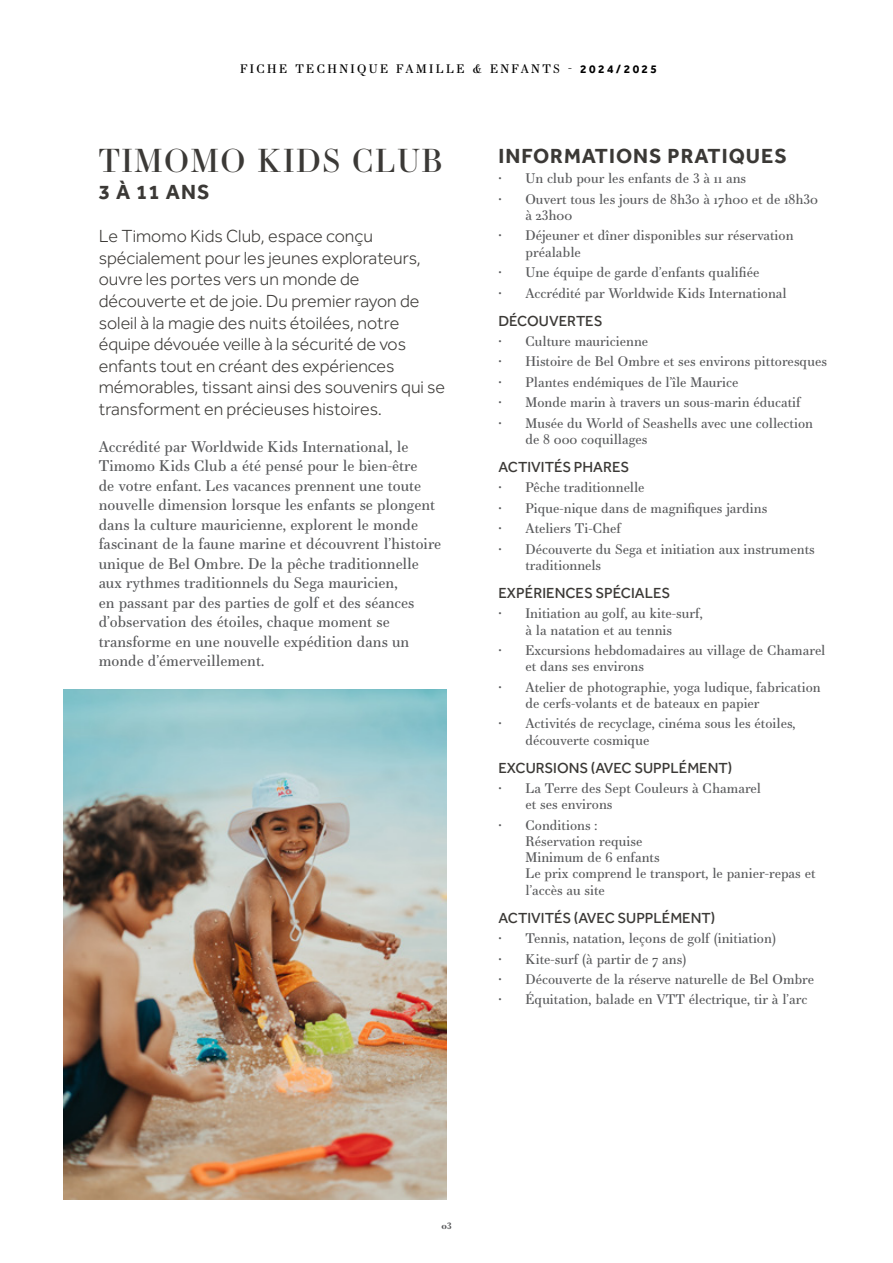
<style>
.page{position:relative;width:893px;height:1263px;background:#fff}
.page>*{position:absolute;margin:0;border:0;box-sizing:border-box;transform-origin:0 0}
.t1{font:31.5px "Essonnes Display";letter-spacing:.05em;color:#3b3936}
.t2{font:700 21px "Effra";letter-spacing:.05em;color:#3b3936}
.t3{font:300 18px/21.6px "Effra CC";color:#3b3936}
.t4{font:15px/19.5px "Essonnes Text";color:#58595b}
.t5{font:500 15px "Effra CC";color:#3b3936}
.t6{font:13.5px/16.2px "Essonnes Text";color:#58595b}
.t7{font:12px "Essonnes Text";letter-spacing:.2em;color:#000}
.t8{font:700 9px "Essonnes Text";color:#58595b}
.s1{font-family:"Effra";font-weight:700}
</style>
<div class="page">
<img style="left:64px;top:690px;width:382px;height:509px">
<p class="t7" style="left:240px;top:60px;width:418px">FICHE TECHNIQUE FAMILLE &amp; ENFANTS - <span class="s1">2024/2025</span></p>
<h1 class="t1" style="left:99px;top:139px;width:345px">TIMOMO KIDS CLUB</h1>
<h2 class="t2" style="left:99px;top:180px;width:112px">3 À 11 ANS</h2>
<p class="t3" style="left:99px;top:227px;width:348px">Le Timomo Kids Club, espace conçu spécialement pour les jeunes explorateurs, ouvre les portes vers un monde de découverte et de joie. Du premier rayon de soleil à la magie des nuits étoilées, notre équipe dévouée veille à la sécurité de vos enfants tout en créant des expériences mémorables, tissant ainsi des souvenirs qui se transforment en précieuses histoires.</p>
<p class="t4" style="left:99px;top:436px;width:344px">Accrédité par Worldwide Kids International, le Timomo Kids Club a été pensé pour le bien-être<br>de votre enfant. Les vacances prennent une toute nouvelle dimension lorsque les enfants se plongent dans la culture mauricienne, explorent le monde fascinant de la faune marine et découvrent l’histoire unique de Bel Ombre. De la pêche traditionnelle aux rythmes traditionnels du Sega mauricien,<br>en passant par des parties de golf et des séances d’observation des étoiles, chaque moment se transforme en une nouvelle expédition dans un monde d’émerveillement.</p>
<h2 class="t2" style="left:498px;top:143px;width:290px">INFORMATIONS PRATIQUES</h2>
<p class="t6" style="left:498px;top:170px;width:249px">• Un club pour les enfants de 3 à 11 ans</p>
<p class="t6" style="left:525px;top:191px;width:294px;text-indent:-27px">• Ouvert tous les jours de 8h30 à 17h00 et de 18h30 à 23h00</p>
<p class="t6" style="left:525px;top:227px;width:270px;text-indent:-27px">• Déjeuner et dîner disponibles sur réservation préalable</p>
<p class="t6" style="left:498px;top:264px;width:262px">• Une équipe de garde d’enfants qualifiée</p>
<p class="t6" style="left:498px;top:284px;width:290px">• Accrédité par Worldwide Kids International</p>
<p class="t5" style="left:498px;top:311px;width:106px">DÉCOUVERTES</p>
<p class="t6" style="left:498px;top:333px;width:151px">• Culture mauricienne</p>
<p class="t6" style="left:498px;top:353px;width:330px">• Histoire de Bel Ombre et ses environs pittoresques</p>
<p class="t6" style="left:498px;top:374px;width:241px">• Plantes endémiques de l’île Maurice</p>
<p class="t6" style="left:498px;top:394px;width:304px">• Monde marin à travers un sous-marin éducatif</p>
<p class="t6" style="left:525px;top:415px;width:289px;text-indent:-27px">• Musée du World of Seashells avec une collection de 8 000 coquillages</p>
<p class="t5" style="left:498px;top:458px;width:132px">ACTIVITÉS PHARES</p>
<p class="t6" style="left:498px;top:479px;width:148px">• Pêche traditionnelle</p>
<p class="t6" style="left:498px;top:500px;width:270px">• Pique-nique dans de magnifiques jardins</p>
<p class="t6" style="left:498px;top:520px;width:124px">• Ateliers Ti-Chef</p>
<p class="t6" style="left:525px;top:541px;width:291px;text-indent:-27px">• Découverte du Sega et initiation aux instruments traditionnels</p>
<p class="t5" style="left:498px;top:584px;width:173px">EXPÉRIENCES SPÉCIALES</p>
<p class="t6" style="left:498px;top:605px;width:206px;text-align:center">• Initiation au golf, au kite-surf, à la natation et au tennis</p>
<p class="t6" style="left:525px;top:642px;width:301px;text-indent:-27px">• Excursions hebdomadaires au village de Chamarel et dans ses environs</p>
<p class="t6" style="left:525px;top:679px;width:297px;text-indent:-27px">• Atelier de photographie, yoga ludique, fabrication de cerfs-volants et de bateaux en papier</p>
<p class="t6" style="left:525px;top:715px;width:272px;text-indent:-27px">• Activités de recyclage, cinéma sous les étoiles, découverte cosmique</p>
<p class="t5" style="left:498px;top:758px;width:235px">EXCURSIONS (AVEC SUPPLÉMENT)</p>
<p class="t6" style="left:525px;top:780px;width:237px;text-indent:-27px">• La Terre des Sept Couleurs à Chamarel et ses environs</p>
<p class="t6" style="left:525px;top:817px;width:292px;text-indent:-27px">• Conditions :<br>Réservation requise<br>Minimum de 6 enfants<br>Le prix comprend le transport, le panier-repas et l’accès au site</p>
<p class="t5" style="left:498px;top:908px;width:218px">ACTIVITÉS (AVEC SUPPLÉMENT)</p>
<p class="t6" style="left:498px;top:930px;width:279px">• Tennis, natation, leçons de golf (initiation)</p>
<p class="t6" style="left:498px;top:950px;width:189px">• Kite-surf (à partir de 7 ans)</p>
<p class="t6" style="left:498px;top:971px;width:317px">• Découverte de la réserve naturelle de Bel Ombre</p>
<p class="t6" style="left:498px;top:991px;width:310px">• Équitation, balade en VTT électrique, tir à l’arc</p>
<p class="t8" style="left:441px;top:1219px;width:12px">03</p>
</div>
